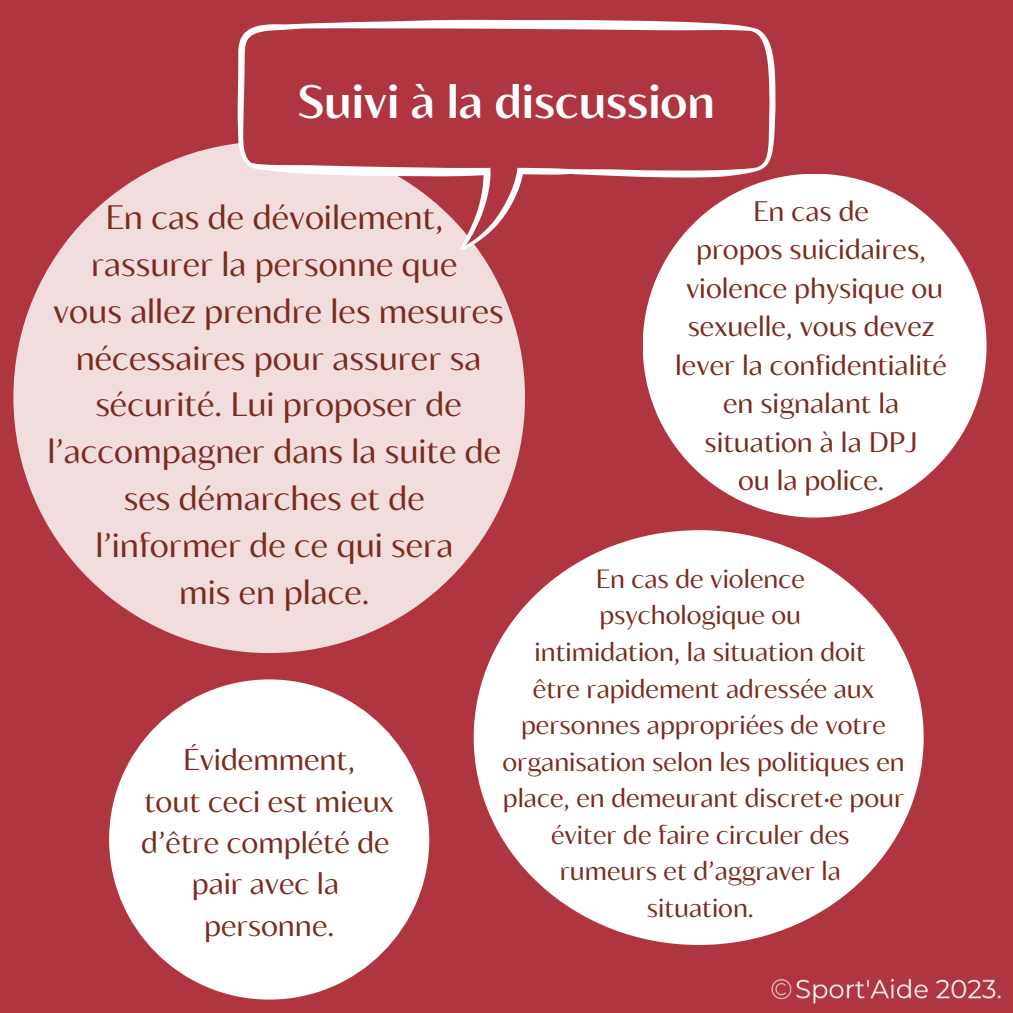
<style>
.page{position:relative;width:1013px;height:1013px;background:#fff}
.page>*{position:absolute;margin:0;border:0;box-sizing:border-box;transform-origin:0 0}
.t1{font:700 46.5px "Blacker Sans Text";color:#fff}
.t2{font:33.75px/46.9px "Blacker Sans Text";color:#7a2c1d;text-align:center}
.t3{font:30px/41.2px "Blacker Sans Text";color:#7a2c1d;text-align:center}
.t4{font:28.12px/38.5px "Blacker Sans Text";color:#7a2c1d;text-align:center}
.t5{font:26.25px/36.5px "Blacker Sans Text";color:#7a2c1d;text-align:center}
</style>
<div class="page">
<div style="left:0;top:0;width:1012px;height:1012px;background:#af3641"></div>
<div style="left:13px;top:141px;width:512px;height:512px;background:#f1dcde;border-radius:50%"></div>
<div style="left:109px;top:679px;width:320px;height:320px;background:#fff;border-radius:50%"></div>
<img style="left:771px;top:978px;width:230px;height:26px">
<svg style="left:237px;top:19px;width:538px;height:231px"></svg>
<div style="left:642px;top:174px;width:344px;height:343px;background:#fff;border-radius:50%"></div>
<div style="left:473px;top:530px;width:450px;height:415px;background:#fff;border-radius:50%"></div>
<h1 class="t1" style="left:298px;top:72px;width:418px">Suivi à la discussion</h1>
<h2 class="t4" style="left:675px;top:191px;width:269px">En cas de<br>propos suicidaires, violence physique ou sexuelle, vous devez lever la confidentialité en signalant la situation à la DPJ<br>ou la police.</h2>
<h3 class="t2" style="left:47px;top:192px;width:458px">En cas de dévoilement, rassurer la personne que<br>vous allez prendre les mesures nécessaires pour assurer sa sécurité. Lui proposer de l’accompagner dans la suite de ses démarches et de<br>l’informer de ce qui sera<br>mis en place.</h3>
<h3 class="t5" style="left:595px;top:559px;width:211px">En cas de violence</h3>
<p class="t5" style="left:599px;top:596px;width:203px">psychologique ou</p>
<p class="t5" style="left:534px;top:632px;width:333px">intimidation, la situation doit</p>
<p class="t5" style="left:502px;top:669px;width:404px">être rapidement adressée aux personnes appropriées de votre organisation selon les politiques en place, en demeurant discret·e pour éviter de faire circuler des</p>
<p class="t5" style="left:559px;top:852px;width:283px">rumeurs et d’aggraver la</p>
<p class="t5" style="left:646px;top:888px;width:109px">situation.</p>
<p class="t3" style="left:141px;top:738px;width:254px">Évidemment,<br>tout ceci est mieux d’être complété de pair avec la personne.</p>
</div>
